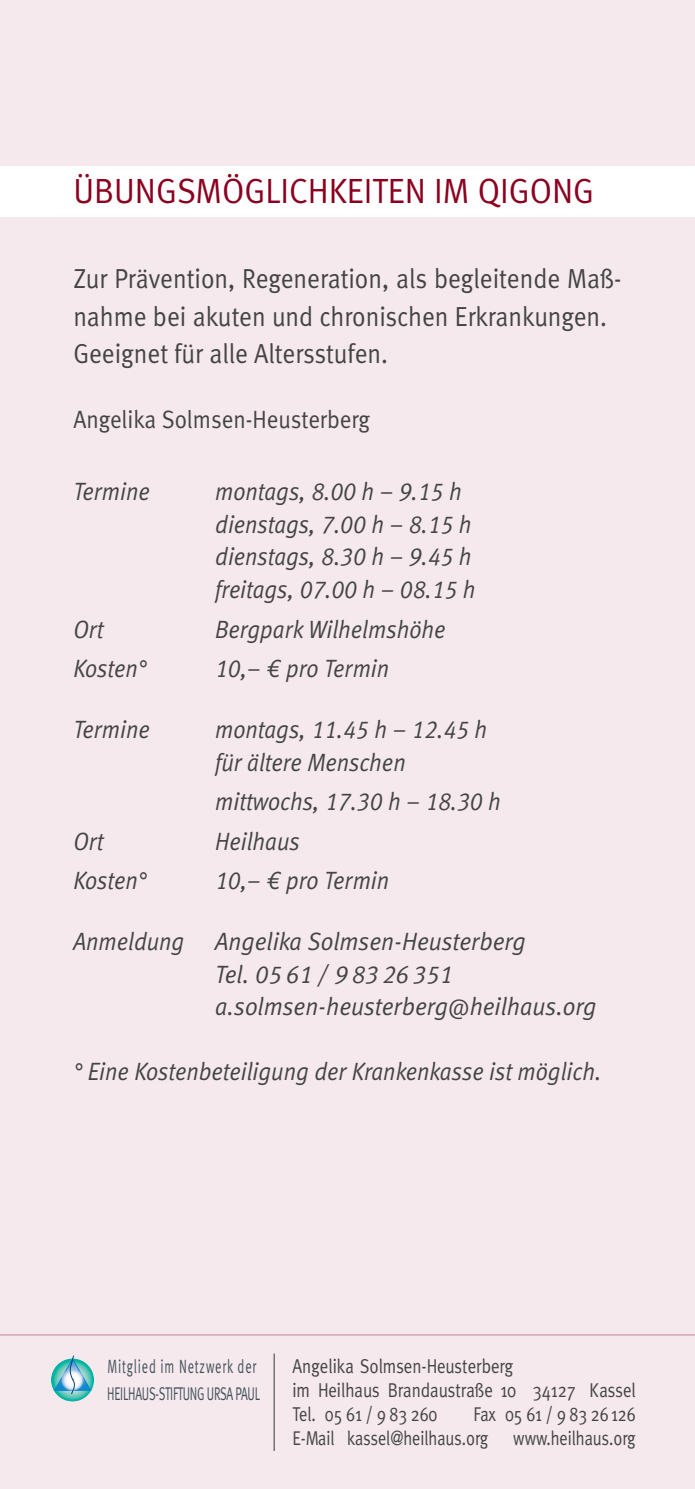
<style>
.page{position:relative;width:695px;height:1489px;background:#fff}
.page>*{position:absolute;margin:0;border:0;box-sizing:border-box;transform-origin:0 0}
.t1{font:35px "Meta Normal";color:#8b001f;scale:.95 1}
.t2{font:27.5px/37.5px "Meta Normal";color:#444;scale:.91 1}
.t3{font:italic 25px/32.5px "Meta Normal LF";color:#444;scale:.91 1}
.t4{font:25px "Meta Normal";color:#444;scale:.91 1}
.t5{font:20px/24px "Meta";color:#444;scale:.85 1}
.t6{font:20px/24px "Meta";color:#444;text-align:right;scale:.83 1}
.t7{font:19.25px "Meta Normal LF";letter-spacing:.07em;color:#425159;scale:.64 1}
.t8{font:18.5px "Meta Normal LF";letter-spacing:-.02em;color:#425159;scale:.64 1}
</style>
<div class="page">
<div style="left:0;top:0;width:694px;height:1488px;background:#f5e9ee"></div>
<div style="left:0;top:167px;width:694px;height:50px;background:#fff"></div>
<hr style="left:0;top:1334px;width:694px;height:1px;background:#c5808f">
<svg style="left:52px;top:1358px;width:41px;height:42px"></svg>
<div style="left:51px;top:1358px;width:43px;height:42px;border:1px solid #00b19d;border-radius:50%"></div>
<svg style="left:54px;top:1355px;width:37px;height:39px"></svg>
<hr style="left:273px;top:1353px;width:2px;height:97px;background:#585c5a">
<h1 class="t1" style="left:73px;top:178px;width:549px">ÜBUNGSMÖGLICHKEITEN IM QIGONG</h1>
<p class="t2" style="left:73px;top:263px;width:603px">Zur Prävention, Regeneration, als begleitende Maß&shy;nahme bei akuten und chronischen Erkrankungen.<br>Geeignet für alle Altersstufen.</p>
<p class="t4" style="left:73px;top:411px;width:327px">Angelika Solmsen-Heusterberg</p>
<p class="t3" style="left:73px;top:478px;width:85px">Termine</p>
<p class="t3" style="left:215px;top:478px;width:287px">montags, 8.00 h – 9.15 h dienstags, 7.00 h – 8.15 h dienstags, 8.30 h – 9.45 h freitags, 07.00 h – 08.15 h</p>
<p class="t3" style="left:73px;top:615px;width:35px">Ort</p>
<p class="t3" style="left:215px;top:615px;width:254px">Bergpark Wilhelmshöhe</p>
<p class="t3" style="left:73px;top:654px;width:82px">Kosten°</p>
<p class="t3" style="left:215px;top:654px;width:193px">10,– € pro Termin</p>
<p class="t3" style="left:73px;top:715px;width:85px">Termine</p>
<p class="t3" style="left:215px;top:715px;width:300px">montags, 11.45 h – 12.45 h für ältere Menschen</p>
<p class="t3" style="left:215px;top:787px;width:315px">mittwochs, 17.30 h – 18.30 h</p>
<p class="t3" style="left:73px;top:827px;width:35px">Ort</p>
<p class="t3" style="left:215px;top:827px;width:95px">Heilhaus</p>
<p class="t3" style="left:73px;top:866px;width:82px">Kosten°</p>
<p class="t3" style="left:215px;top:866px;width:193px">10,– € pro Termin</p>
<p class="t3" style="left:215px;top:927px;width:420px;text-indent:-142px">Anmeldung Angelika Solmsen-Heusterberg<br>Tel. 05 61 / 9 83 26 351 a.solmsen-heusterberg@heilhaus.org</p>
<p class="t3" style="left:73px;top:1057px;width:581px">° Eine Kostenbeteiligung der Krankenkasse ist möglich.</p>
<p class="t7" style="left:107px;top:1359px;width:234px">Mitglied im Netzwerk der</p>
<p class="t8" style="left:107px;top:1386px;width:240px">HEILHAUS-STIFTUNG URSA PAUL</p>
<p class="t5" style="left:292px;top:1353px;width:405px">Angelika Solmsen-Heusterberg<br>im Heilhaus Brandaustraße 10 34127 Kassel<br>Tel. 05 61 / 9 83 260</p>
<p class="t6" style="left:292px;top:1401px;width:415px">Fax 05 61 / 9 83 26 126<br>E-Mail kassel@heilhaus.org www.heilhaus.org</p>
</div>
